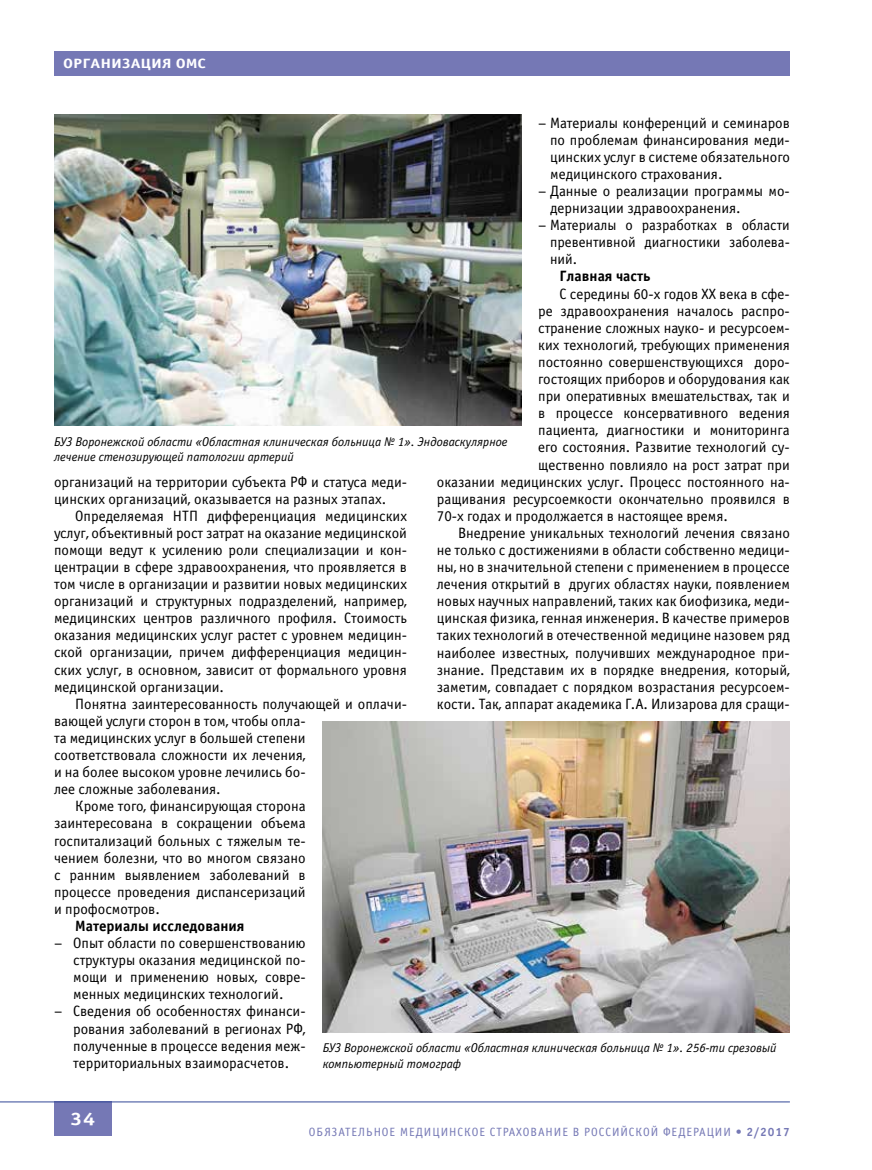
<style>
.page{position:relative;width:872px;height:1170px;background:#fff}
.page>*{position:absolute;margin:0;border:0;box-sizing:border-box;transform-origin:0 0}
.t1{font:700 18px "Officina Sans C";color:#fff;scale:1.25 1}
.t2{font:15px/17.1px "Officina Sans C";color:#000;text-align:justify}
.t3{font:700 15px "Officina Sans C";color:#000}
.t4{font:700 13.5px "Officina Sans C";color:#fff;scale:1.25 1}
.t5{font:italic 12.75px/15.3px "Officina Sans C";color:#000}
.t6{font:12px "Officina Sans C";letter-spacing:.08em;color:#7578b5}
.s1{font-weight:700}
</style>
<div class="page">
<div style="left:54px;top:52px;width:736px;height:24px;background:#7578b5"></div>
<div style="left:54px;top:1101px;width:57px;height:34px;background:#7578b5"></div>
<hr style="left:0;top:1101px;width:790px;height:1px;background:#334897">
<img style="left:54px;top:115px;width:467px;height:310px">
<img style="left:323px;top:721px;width:467px;height:311px">
<p class="t4" style="left:63px;top:56px;width:116px">ОРГАНИЗАЦИЯ ОМС</p>
<p class="t2" style="left:550px;top:114px;width:241px;text-indent:-12px">– Материалы конференций и семинаров по проблемам финансирования меди&shy;цинских услуг в системе обязательного медицинского страхования.</p>
<p class="t2" style="left:550px;top:183px;width:241px;text-indent:-12px">– Данные о реализации программы мо&shy;дернизации здравоохранения.</p>
<p class="t2" style="left:550px;top:217px;width:241px;text-indent:-12px">– Материалы о разработках в области превентивной диагностики заболева&shy;ний.</p>
<p class="t3" style="left:559px;top:268px;width:93px">Главная часть</p>
<p class="t2" style="left:559px;top:285px;width:232px">С середины 60-х годов ХХ века в сфе-</p>
<p class="t2" style="left:538px;top:302px;width:253px">ре здравоохранения началось распро-</p>
<p class="t2" style="left:538px;top:319px;width:253px">странение сложных науко- и ресурсоем-</p>
<p class="t2" style="left:538px;top:336px;width:253px">ких технологий, требующих применения</p>
<p class="t2" style="left:538px;top:353px;width:253px">постоянно совершенствующихся доро-</p>
<p class="t2" style="left:538px;top:371px;width:253px">гостоящих приборов и оборудования как</p>
<p class="t2" style="left:538px;top:388px;width:253px">при оперативных вмешательствах, так и</p>
<p class="t2" style="left:538px;top:405px;width:253px">в процессе консервативного ведения</p>
<p class="t2" style="left:538px;top:422px;width:253px">пациента, диагностики и мониторинга</p>
<p class="t2" style="left:538px;top:439px;width:253px">его состояния. Развитие технологий су-</p>
<p class="t2" style="left:538px;top:456px;width:253px">щественно повлияло на рост затрат при</p>
<p class="t2" style="left:437px;top:473px;width:354px">оказании медицинских услуг. Процесс постоянного на-</p>
<p class="t2" style="left:437px;top:490px;width:354px">ращивания ресурсоемкости окончательно проявился в</p>
<p class="t2" style="left:437px;top:507px;width:292px">70-х годах и продолжается в настоящее время.</p>
<p class="t2" style="left:458px;top:524px;width:333px">Внедрение уникальных технологий лечения связано</p>
<p class="t2" style="left:437px;top:541px;width:354px">не только с достижениями в области собственно медици-</p>
<p class="t2" style="left:437px;top:558px;width:354px">ны, но в значительной степени с применением в процессе</p>
<p class="t2" style="left:437px;top:576px;width:354px">лечения открытий в других областях науки, появлением</p>
<p class="t2" style="left:437px;top:593px;width:354px">новых научных направлений, таких как биофизика, меди-</p>
<p class="t2" style="left:437px;top:610px;width:354px">цинская физика, генная инженерия. В качестве примеров</p>
<p class="t2" style="left:437px;top:627px;width:354px">таких технологий в отечественной медицине назовем ряд</p>
<p class="t2" style="left:437px;top:644px;width:354px">наиболее известных, получивших международное при-</p>
<p class="t2" style="left:437px;top:661px;width:354px">знание. Представим их в порядке внедрения, который,</p>
<p class="t2" style="left:437px;top:678px;width:354px">заметим, совпадает с порядком возрастания ресурсоем-</p>
<p class="t2" style="left:437px;top:695px;width:354px">кости. Так, аппарат академика Г.А. Илизарова для сращи-</p>
<p class="t5" style="left:54px;top:434px;width:455px">БУЗ Воронежской области «Областная клиническая больница № 1». Эндоваскулярное лечение стенозирующей патологии артерий</p>
<p class="t2" style="left:54px;top:473px;width:354px">организаций на территории субъекта РФ и статуса меди&shy;цинских организаций, оказывается на разных этапах.</p>
<p class="t2" style="left:54px;top:507px;width:354px;text-indent:21px">Определяемая НТП дифференциация медицинских услуг, объективный рост затрат на оказание медицинской помощи ведут к усилению роли специализации и кон&shy;центрации в сфере здравоохранения, что проявляется в том числе в организации и развитии новых медицинских организаций и структурных подразделений, например, медицинских центров различного профиля. Стоимость оказания медицинских услуг растет с уровнем медицин&shy;ской организации, причем дифференциация медицин&shy;ских услуг, в основном, зависит от формального уровня медицинской организации.</p>
<p class="t2" style="left:75px;top:695px;width:333px">Понятна заинтересованность получающей и оплачи-</p>
<p class="t2" style="left:54px;top:712px;width:253px">вающей услуги сторон в том, чтобы опла-</p>
<p class="t2" style="left:54px;top:729px;width:253px">та медицинских услуг в большей степени</p>
<p class="t2" style="left:54px;top:746px;width:253px">соответствовала сложности их лечения,</p>
<p class="t2" style="left:54px;top:763px;width:253px">и на более высоком уровне лечились бо-</p>
<p class="t2" style="left:54px;top:780px;width:168px">лее сложные заболевания.</p>
<p class="t2" style="left:75px;top:798px;width:232px">Кроме того, финансирующая сторона</p>
<p class="t2" style="left:54px;top:815px;width:253px">заинтересована в сокращении объема</p>
<p class="t2" style="left:54px;top:832px;width:253px">госпитализаций больных с тяжелым те-</p>
<p class="t2" style="left:54px;top:849px;width:253px">чением болезни, что во многом связано</p>
<p class="t2" style="left:54px;top:866px;width:253px">с ранним выявлением заболеваний в</p>
<p class="t2" style="left:54px;top:883px;width:253px">процессе проведения диспансеризаций</p>
<p class="t2" style="left:54px;top:900px;width:107px">и профосмотров.</p>
<p class="t3" style="left:75px;top:917px;width:171px">Материалы исследования</p>
<p class="t2" style="left:73px;top:934px;width:234px;text-indent:-19px">– Опыт области по совершенствованию структуры оказания медицинской по&shy;мощи и применению новых, совре&shy;менных медицинских технологий.</p>
<p class="t2" style="left:73px;top:1003px;width:234px;text-indent:-19px">– Сведения об особенностях финанси&shy;рования заболеваний в регионах РФ, полученные в процессе ведения меж&shy;территориальных взаиморасчетов.</p>
<p class="t5" style="left:323px;top:1040px;width:455px">БУЗ Воронежской области «Областная клиническая больница № 1». 256-ти срезовый компьютерный томограф</p>
<p class="t1" style="left:70px;top:1108px;width:22px">34</p>
<p class="t6" style="left:309px;top:1124px;width:482px">ОБЯЗАТЕЛЬНОЕ МЕДИЦИНСКОЕ СТРАХОВАНИЕ В РОССИЙСКОЙ ФЕДЕРАЦИИ • <span class="s1">2/2017</span></p>
</div>
